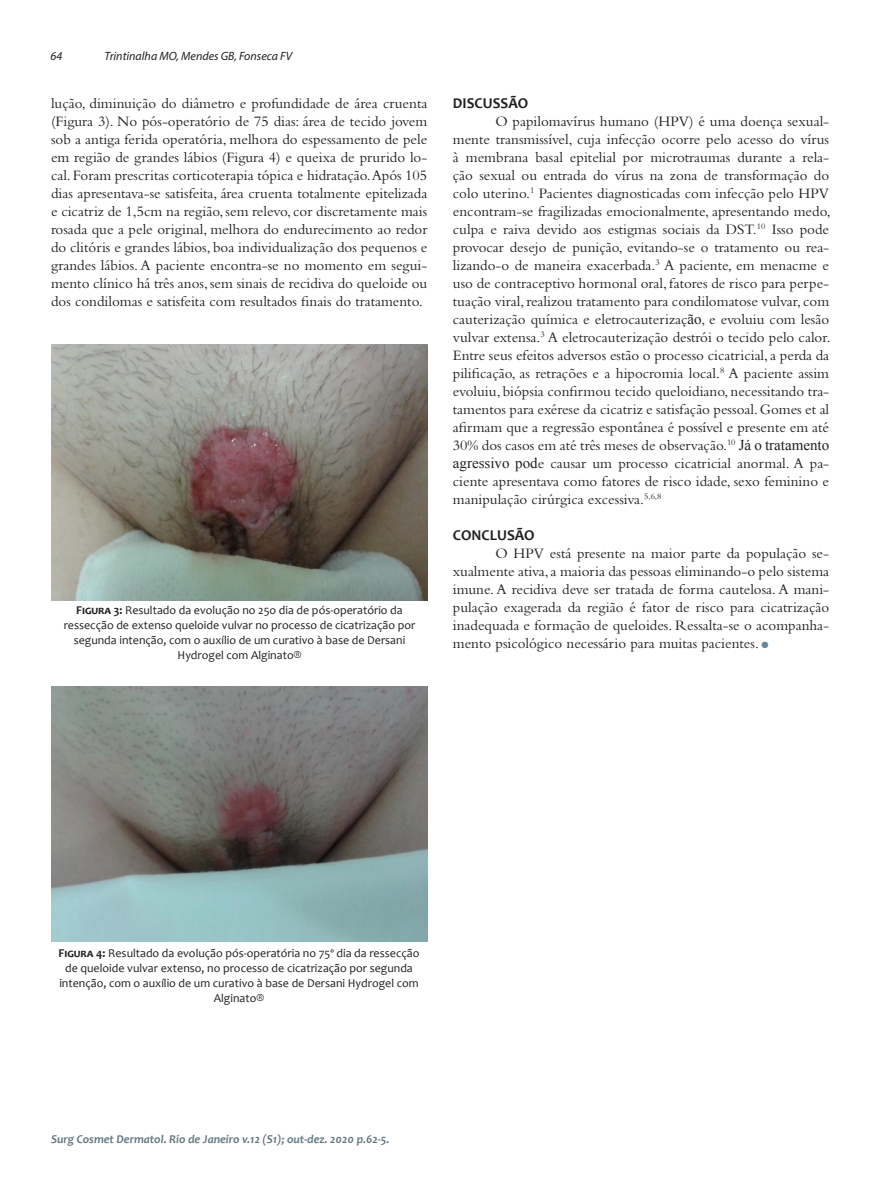
<style>
.page{position:relative;width:893px;height:1191px;background:#fff}
.page>*{position:absolute;margin:0;border:0;box-sizing:border-box;transform-origin:0 0}
.t1{font:15px/18px "Bembo Std";color:#231f20;text-align:justify}
.t2{font:700 15px "Candara";color:#231f20}
.t3{font:12px/15px "Candara";color:#231f20;text-align:center}
.t4{font:italic 700 12px "Candara";color:#647882}
.t5{font:italic 12px "Myriad Pro";color:#231f20}
.s1{font-family:"Times New Roman"}
.s2{color:#678593}
.s3{font-weight:700}
</style>
<div class="page">
<img style="left:51px;top:345px;width:376px;height:255px">
<img style="left:51px;top:686px;width:376px;height:255px">
<p class="t5" style="left:51px;top:48px;width:13px">64</p>
<p class="t5" style="left:105px;top:48px;width:189px">Trintinalha MO, Mendes GB, Fonseca FV</p>
<p class="t1" style="left:51px;top:94px;width:378px">lução, diminuição do diâmetro e profundidade de área cruenta (Figura 3). No pós-operatório de 75 dias: área de tecido jovem sob a antiga ferida operatória, melhora do espessamento de pele em região de grandes lábios (Figura 4) e queixa de prurido lo&shy;cal. Foram prescritas corticoterapia tópica e hidratação.Após 105 dias apresentava-se satisfeita, área cruenta totalmente epitelizada e cicatriz de 1,5cm na região, sem relevo, cor discretamente mais rosada que a pele original, melhora do endurecimento ao redor do clitóris e grandes lábios, boa individualização dos pequenos e grandes lábios. A paciente encontra-se no momento em segui&shy;mento clínico há três anos, sem sinais de recidiva do queloide ou dos condilomas e satisfeita com resultados finais do tratamento.</p>
<p class="t2" style="left:453px;top:94px;width:77px">DISCUSSÃO</p>
<p class="t1" style="left:453px;top:112px;width:379px;text-indent:43px">O papilomavírus humano (HPV) é uma doença sexual&shy;mente transmissível, cuja infecção ocorre pelo acesso do vírus à membrana basal epitelial por microtraumas durante a rela&shy;ção sexual ou entrada do vírus na zona de transformação do colo uterino.<sup>1</sup> Pacientes diagnosticadas com infecção pelo HPV encontram-se fragilizadas emocionalmente, apresentando medo, culpa e raiva devido aos estigmas sociais da DST.<sup>10</sup> Isso pode provocar desejo de punição, evitando-se o tratamento ou rea&shy;lizando-o de maneira exacerbada.<sup>3</sup> A paciente, em menacme e uso de contraceptivo hormonal oral, fatores de risco para perpe&shy;tuação viral, realizou tratamento para condilomatose vulvar, com cauterização química e eletrocauterizaç<span class="s1">ão</span>, e evoluiu com lesão vulvar extensa.<sup>3</sup> A eletrocauterização destrói o tecido pelo calor.<br>Entre seus efeitos adversos estão o processo cicatricial, a perda da pilificação, as retrações e a hipocromia local.<sup>8</sup> A paciente assim evoluiu, biópsia confirmou tecido queloidiano, necessitando tra&shy;tamentos para exérese da cicatriz e satisfação pessoal. Gomes et al afirmam que a regressão espontânea é possível e presente em até 30% dos casos em até três meses de observação.<sup>10</sup> <span class="s1">Já o tratamento agressivo pod</span>e causar um processo cicatricial anormal. A pa&shy;ciente apresentava como fatores de risco idade, sexo feminino e manipulação cirúrgica excessiva.<sup>5,6,8</sup></p>
<p class="t2" style="left:453px;top:526px;width:83px">CONCLUSÃO</p>
<p class="t1" style="left:453px;top:544px;width:378px;text-indent:43px">O HPV está presente na maior parte da população se&shy;xualmente ativa, a maioria das pessoas eliminando-o pelo sistema imune. A recidiva deve ser tratada de forma cautelosa. A mani&shy;pulação exagerada da região é fator de risco para cicatrização inadequada e formação de queloides. Ressalta-se o acompanha&shy;mento psicológico necessário para muitas pacientes. <span class="s2">●</span></p>
<p class="t3" style="left:64px;top:602px;width:353px"><span class="s3">Figura 3:</span> Resultado da evolução no 25o dia de pós-operatório da ressecção de extenso queloide vulvar no processo de cicatrização por segunda intenção, com o auxílio de um curativo à base de Dersani Hydrogel com Alginato®</p>
<p class="t3" style="left:59px;top:945px;width:362px"><span class="s3">Figura 4:</span> Resultado da evolução pós-operatória no 75º dia da ressecção de queloide vulvar extenso, no processo de cicatrização por segunda intenção, com o auxílio de um curativo à base de Dersani Hydrogel com Alginato®</p>
<p class="t4" style="left:51px;top:1132px;width:340px">Surg Cosmet Dermatol. Rio de Janeiro v.12 (S1); out-dez. 2020 p.62-5.</p>
</div>
